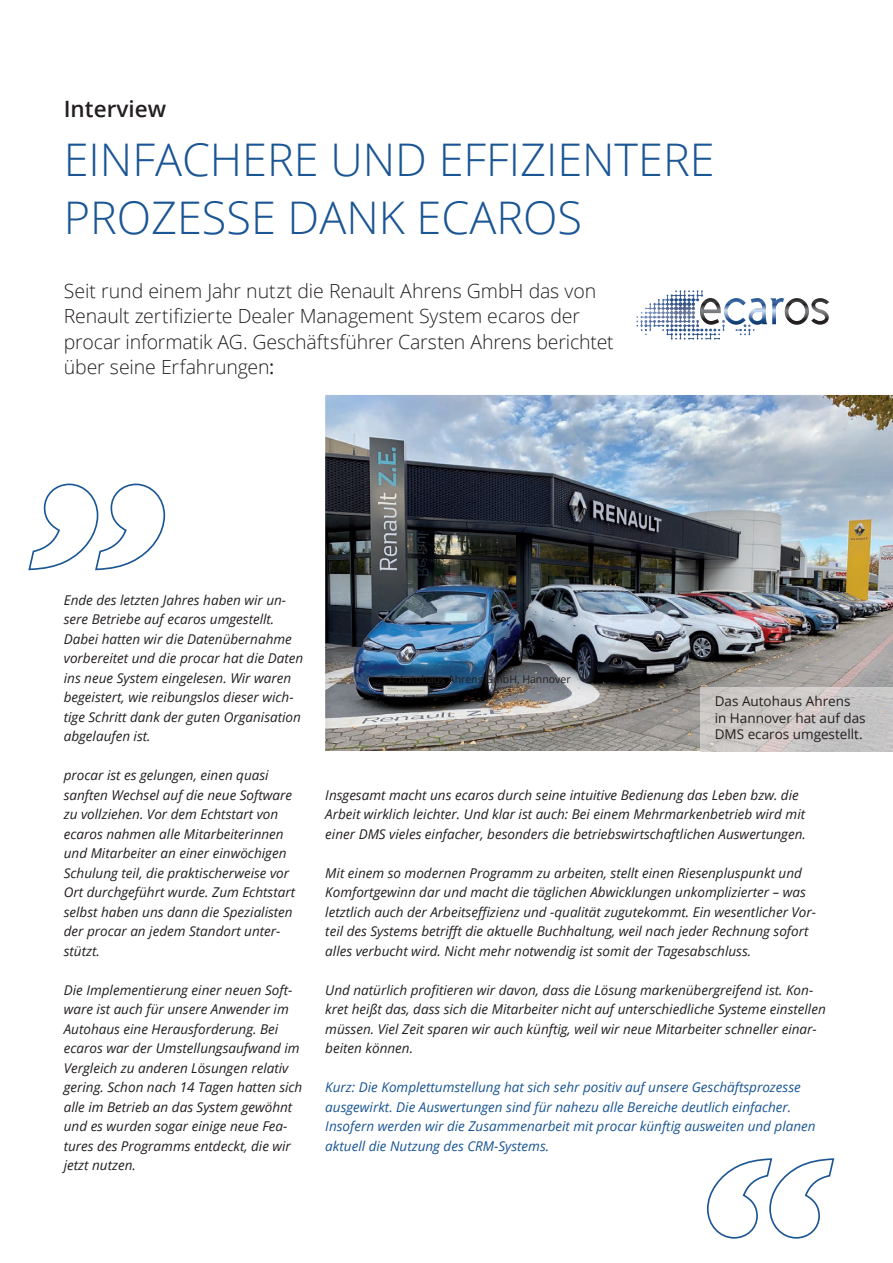
<style>
.page{position:relative;width:893px;height:1263px;background:#fff}
.page>*{position:absolute;margin:0;border:0;box-sizing:border-box;transform-origin:0 0}
.t1{font:300 45px/58.5px "Open Sans";color:#1a5594}
.t2{font:600 22.5px "Open Sans";color:#231f20}
.t3{font:300 19.5px/25.5px "Open Sans";letter-spacing:-.005em;color:#231f20}
.t4{font:italic 13.5px/19.5px "Open Sans";color:#231f20}
.t5{font:italic 13.5px/19.5px "Open Sans";color:#1a5594}
.t6{font:13.5px/16.5px "Open Sans";color:#231f20}
.t7{font:10.5px "Open Sans";color:#231f20}
.s1{font-weight:400}
</style>
<div class="page">
<img style="left:640px;top:290px;width:61px;height:28px">
<svg style="left:700px;top:298px;width:129px;height:27px"></svg>
<img style="left:325px;top:395px;width:568px;height:356px">
<img style="left:700px;top:687px;width:193px;height:64px">
<svg style="left:707px;top:1158px;width:128px;height:81px"></svg>
<svg style="left:28px;top:483px;width:138px;height:88px"></svg>
<h2 class="t2" style="left:64px;top:94px;width:104px">Interview</h2>
<h1 class="t1" style="left:64px;top:129px;width:652px">EINFACHERE UND EFFIZIENTERE<br>PROZESSE DANK ECAROS</h1>
<h3 class="t3" style="left:64px;top:277px;width:551px">Seit rund einem Jahr nutzt die Renault Ahrens GmbH das von Renault zertifizierte Dealer Management System ecaros der procar informatik AG. Geschäftsführer Carsten Ahrens berichtet über seine Erfahrungen<span class="s1">:</span></h3>
<p class="t4" style="left:64px;top:590px;width:241px">Ende des letzten Jahres haben wir un&shy;sere Betriebe auf ecaros umgestellt.<br>Dabei hatten wir die Datenübernahme vorbereitet und die procar hat die Daten ins neue System eingelesen. Wir waren begeistert, wie reibungslos dieser wich&shy;tige Schritt dank der guten Organisation abgelaufen ist.</p>
<p class="t4" style="left:64px;top:765px;width:233px">procar ist es gelungen, einen quasi sanften Wechsel auf die neue Software zu vollziehen. Vor dem Echtstart von ecaros nahmen alle Mitarbeiterinnen und Mitarbeiter an einer einwöchigen Schulung teil, die praktischerweise vor Ort durchgeführt wurde. Zum Echtstart selbst haben uns dann die Spezialisten der procar an jedem Standort unter&shy;stützt.</p>
<p class="t4" style="left:64px;top:980px;width:240px">Die Implementierung einer neuen Soft&shy;ware ist auch für unsere Anwender im Autohaus eine Herausforderung. Bei ecaros war der Umstellungsaufwand im Vergleich zu anderen Lösungen relativ gering. Schon nach 14 Tagen hatten sich alle im Betrieb an das System gewöhnt und es wurden sogar einige neue Fea&shy;tures des Programms entdeckt, die wir jetzt nutzen.</p>
<p class="t7" style="left:387px;top:672px;width:185px">© Autohaus Ahrens GmbH, Hannover</p>
<p class="t6" style="left:715px;top:692px;width:152px">Das Autohaus Ahrens<br>in Hannover hat auf das<br>DMS ecaros umgestellt.</p>
<p class="t4" style="left:325px;top:785px;width:482px">Insgesamt macht uns ecaros durch seine intuitive Bedienung das Leben bzw. die<br>Arbeit wirklich leichter. Und klar ist auch: Bei einem Mehrmarkenbetrieb wird mit einer DMS vieles einfacher, besonders die betriebswirtschaftlichen Auswertungen.</p>
<p class="t4" style="left:325px;top:863px;width:492px">Mit einem so modernen Programm zu arbeiten, stellt einen Riesenpluspunkt und Komfortgewinn dar und macht die täglichen Abwicklungen unkomplizierter – was letztlich auch der Arbeitseffizienz und -qualität zugutekommt. Ein wesentlicher Vor&shy;teil des Systems betrifft die aktuelle Buchhaltung, weil nach jeder Rechnung sofort alles verbucht wird. Nicht mehr notwendig ist somit der Tagesabschluss.</p>
<p class="t4" style="left:325px;top:980px;width:502px">Und natürlich profitieren wir davon, dass die Lösung markenübergreifend ist. Kon&shy;kret heißt das, dass sich die Mitarbeiter nicht auf unterschiedliche Systeme einstellen müssen. Viel Zeit sparen wir auch künftig, weil wir neue Mitarbeiter schneller einar&shy;beiten können.</p>
<p class="t5" style="left:325px;top:1077px;width:492px">Kurz: Die Komplettumstellung hat sich sehr positiv auf unsere Geschäftsprozesse ausgewirkt. Die Auswertungen sind für nahezu alle Bereiche deutlich einfacher.<br>Insofern werden wir die Zusammenarbeit mit procar künftig ausweiten und planen aktuell die Nutzung des CRM-Systems.</p>
</div>
